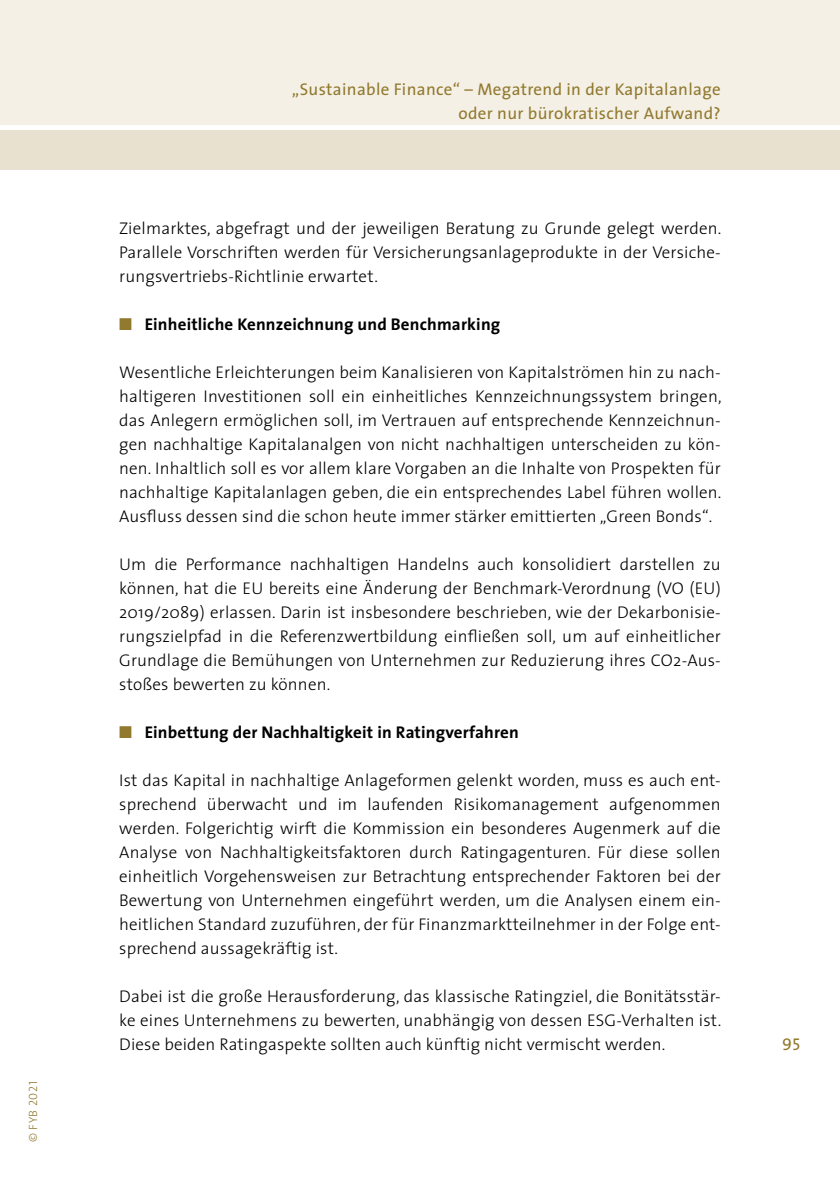
<style>
.page{position:relative;width:840px;height:1191px;background:#fff}
.page>*{position:absolute;margin:0;border:0;box-sizing:border-box;transform-origin:0 0}
.t1{font:300 17px/24px "The Sans";letter-spacing:.01em;color:#000;text-align:justify}
.t2{font:700 17px "The Sans";letter-spacing:.01em;color:#000}
.t3{font:17px/24px "The Sans";letter-spacing:.02em;color:#91792e;text-align:right}
.t4{font:17px "The Sans Caps";color:#91792e}
.t5{font:12px "The Sans Light Caps";letter-spacing:.05em;color:#91792e}
.s1{font-family:"The Sans";font-weight:300}
.s2{color:#91792e}
</style>
<div class="page">
<div style="left:0;top:0;width:839px;height:125px;background:#f4f0e6"></div>
<div style="left:0;top:130px;width:839px;height:40px;background:#e8e1cf"></div>
<p class="t5" style="left:23px;top:1142px;width:63px;rotate:-90deg"><span class="s1">©</span> FYB 2021</p>
<p class="t3" style="left:292px;top:76px;width:430px">„Sustainable Finance“ – Megatrend in der Kapitalanlage oder nur bürokratischer Aufwand?</p>
<p class="t1" style="left:119px;top:215px;width:603px">Zielmarktes, abgefragt und der jeweiligen Beratung zu Grunde gelegt werden.<br>Parallele Vorschriften werden für Versicherungsanlageprodukte in der Versiche&shy;rungsvertriebs-Richtlinie erwartet.</p>
<p class="t2" style="left:119px;top:310px;width:382px"><span class="s2">■</span> Einheitliche Kennzeichnung und Benchmarking</p>
<p class="t1" style="left:119px;top:359px;width:603px">Wesentliche Erleichterungen beim Kanalisieren von Kapitalströmen hin zu nach&shy;haltigeren Investitionen soll ein einheitliches Kennzeichnungssystem bringen, das Anlegern ermöglichen soll, im Vertrauen auf entsprechende Kennzeichnun&shy;gen nachhaltige Kapitalanalgen von nicht nachhaltigen unterscheiden zu kön&shy;nen. Inhaltlich soll es vor allem klare Vorgaben an die Inhalte von Prospekten für nachhaltige Kapitalanlagen geben, die ein entsprechendes Label führen wollen.<br>Ausfluss dessen sind die schon heute immer stärker emittierten „Green Bonds“.</p>
<p class="t1" style="left:119px;top:551px;width:602px">Um die Performance nachhaltigen Handelns auch konsolidiert darstellen zu können, hat die EU bereits eine Änderung der Benchmark-Verordnung (VO (EU)<br>2019/2089) erlassen. Darin ist insbesondere beschrieben, wie der Dekarbonisie&shy;rungszielpfad in die Referenzwertbildung einfließen soll, um auf einheitlicher Grundlage die Bemühungen von Unternehmen zur Reduzierung ihres CO2-Aus&shy;stoßes bewerten zu können.</p>
<p class="t2" style="left:119px;top:718px;width:401px"><span class="s2">■</span> Einbettung der Nachhaltigkeit in Ratingverfahren</p>
<p class="t1" style="left:119px;top:767px;width:602px">Ist das Kapital in nachhaltige Anlageformen gelenkt worden, muss es auch ent&shy;sprechend überwacht und im laufenden Risikomanagement aufgenommen werden. Folgerichtig wirft die Kommission ein besonderes Augenmerk auf die Analyse von Nachhaltigkeitsfaktoren durch Ratingagenturen. Für diese sollen einheitlich Vorgehensweisen zur Betrachtung entsprechender Faktoren bei der Bewertung von Unternehmen eingeführt werden, um die Analysen einem ein&shy;heitlichen Standard zuzuführen, der für Finanzmarktteilnehmer in der Folge ent&shy;sprechend aussagekräftig ist.</p>
<p class="t1" style="left:119px;top:983px;width:603px">Dabei ist die große Herausforderung, das klassische Ratingziel, die Bonitätsstär&shy;ke eines Unternehmens zu bewerten, unabhängig von dessen ESG-Verhalten ist.<br>Diese beiden Ratingaspekte sollten auch künftig nicht vermischt werden.</p>
<p class="t4" style="left:781px;top:1029px;width:19px">95</p>
</div>
